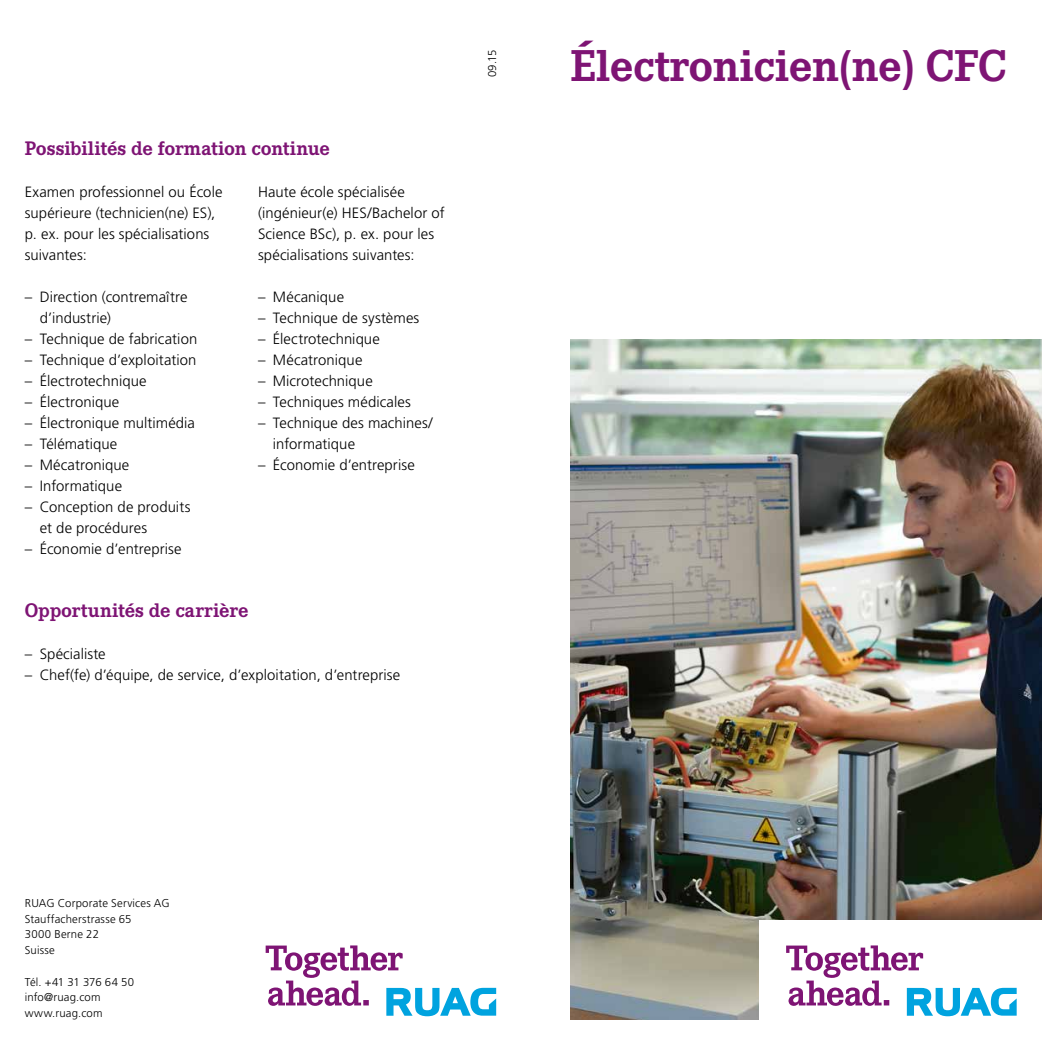
<style>
.page{position:relative;width:1042px;height:1042px;background:#fff}
.page>*{position:absolute;margin:0;border:0;box-sizing:border-box;transform-origin:0 0}
.t1{font:700 43.75px "Corporate EBQ";letter-spacing:-.01em;color:#7e1474}
.t2{font:700 19.25px "Corporate EBQ";letter-spacing:-.005em;color:#7e1474}
.t3{font:300 14.88px/21px "Frutiger";letter-spacing:.005em;color:#000}
.t4{font:300 11.38px/15.8px "Frutiger";letter-spacing:.015em;color:#000}
</style>
<div class="page">
<img style="left:570px;top:340px;width:472px;height:679px">
<div style="left:759px;top:920px;width:283px;height:122px;background:#fff"></div>
<svg style="left:786px;top:945px;width:230px;height:71px"></svg>
<svg style="left:266px;top:945px;width:230px;height:71px"></svg>
<p class="t2" style="left:25px;top:136px;width:306px">Possibilités de formation continue</p>
<p class="t3" style="left:25px;top:181px;width:199px">Examen professionnel ou École supérieure (technicien(ne) ES), p. ex. pour les spécialisations suivantes:</p>
<p class="t3" style="left:40px;top:286px;width:149px;text-indent:-15px">– Direction (contremaître d’industrie)</p>
<p class="t3" style="left:25px;top:328px;width:174px">– Technique de fabrication</p>
<p class="t3" style="left:25px;top:349px;width:173px">– Technique d’exploitation</p>
<p class="t3" style="left:25px;top:370px;width:123px">– Électrotechnique</p>
<p class="t3" style="left:25px;top:391px;width:96px">– Électronique</p>
<p class="t3" style="left:25px;top:412px;width:172px">– Électronique multimédia</p>
<p class="t3" style="left:25px;top:433px;width:94px">– Télématique</p>
<p class="t3" style="left:25px;top:454px;width:106px">– Mécatronique</p>
<p class="t3" style="left:25px;top:475px;width:99px">– Informatique</p>
<p class="t3" style="left:40px;top:496px;width:152px;text-indent:-15px">– Conception de produits et de procédures</p>
<p class="t3" style="left:25px;top:538px;width:158px">– Économie d’entreprise</p>
<p class="t3" style="left:258px;top:181px;width:188px">Haute école spécialisée (ingénieur(e) HES/Bachelor of<br>Science BSc), p. ex. pour les spécialisations suivantes:</p>
<p class="t3" style="left:258px;top:286px;width:88px">– Mécanique</p>
<p class="t3" style="left:258px;top:307px;width:163px">– Technique de systèmes</p>
<p class="t3" style="left:258px;top:328px;width:123px">– Électrotechnique</p>
<p class="t3" style="left:258px;top:349px;width:106px">– Mécatronique</p>
<p class="t3" style="left:258px;top:370px;width:116px">– Microtechnique</p>
<p class="t3" style="left:258px;top:391px;width:154px">– Techniques médicales</p>
<p class="t3" style="left:273px;top:412px;width:161px;text-indent:-15px">– Technique des machines/ informatique</p>
<p class="t3" style="left:258px;top:454px;width:158px">– Économie d’entreprise</p>
<p class="t2" style="left:25px;top:598px;width:225px">Opportunités de carrière</p>
<p class="t3" style="left:25px;top:643px;width:82px">– Spécialiste</p>
<p class="t3" style="left:25px;top:664px;width:377px">– Chef(fe) d’équipe, de service, d’exploitation, d’entreprise</p>
<p class="t4" style="left:484px;top:77px;width:29px;rotate:-90deg">09.15</p>
<h1 class="t1" style="left:570px;top:39px;width:438px">Électronicien(ne) CFC</h1>
<p class="t4" style="left:25px;top:895px;width:146px">RUAG Corporate Services AG<br>Stauffacherstrasse 65<br>3000 Berne 22<br>Suisse</p>
<p class="t4" style="left:25px;top:974px;width:111px">Tél. +41 31 376 64 50 info@ruag.com www.ruag.com</p>
</div>
